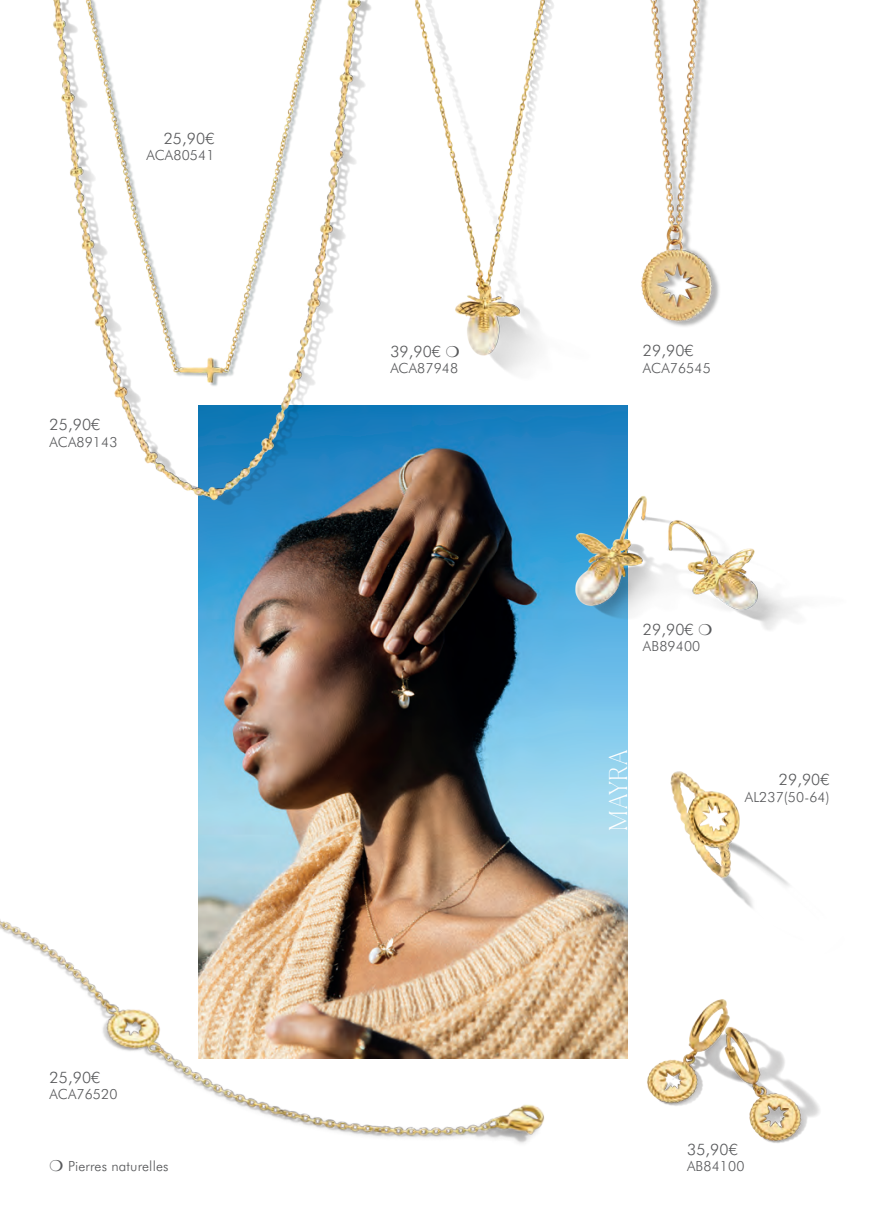
<style>
.page{position:relative;width:879px;height:1221px;background:#fff}
.page>*{position:absolute;margin:0;border:0;box-sizing:border-box;transform-origin:0 0}
.t1{font:100 24.5px "Canela";letter-spacing:.02em;color:#fff}
.t2{font:300 15.75px "Futura BT";color:#57585a}
.t3{font:300 14px "Futura BT";letter-spacing:.01em;color:#57585a}
</style>
<div class="page">
<img style="left:0;top:919px;width:590px;height:225px">
<img style="left:415px;top:0;width:139px;height:373px">
<img style="left:670px;top:771px;width:120px;height:137px">
<img style="left:641px;top:0;width:79px;height:327px">
<img style="left:647px;top:999px;width:173px;height:144px">
<img style="left:198px;top:406px;width:429px;height:652px">
<img style="left:557px;top:471px;width:241px;height:198px">
<img style="left:53px;top:0;width:327px;height:513px">
<p class="t2" style="left:164px;top:127px;width:52px">25,90€</p>
<p class="t3" style="left:146px;top:146px;width:69px">ACA80541</p>
<p class="t2" style="left:50px;top:413px;width:52px">25,90€</p>
<p class="t3" style="left:50px;top:432px;width:69px">ACA89143</p>
<p class="t2" style="left:50px;top:1066px;width:52px">25,90€</p>
<p class="t3" style="left:50px;top:1084px;width:69px">ACA76520</p>
<p class="t3" style="left:50px;top:1156px;width:120px">❍ Pierres naturelles</p>
<p class="t2" style="left:390px;top:340px;width:71px">39,90€ ❍</p>
<p class="t3" style="left:390px;top:359px;width:69px">ACA87948</p>
<p class="t2" style="left:642px;top:339px;width:52px">29,90€</p>
<p class="t3" style="left:642px;top:358px;width:69px">ACA76545</p>
<p class="t2" style="left:642px;top:618px;width:71px">29,90€ ❍</p>
<p class="t3" style="left:642px;top:636px;width:59px">AB89400</p>
<h1 class="t1" style="left:598px;top:830px;width:82px;rotate:-90deg">MAYRA</h1>
<p class="t2" style="left:778px;top:768px;width:52px">29,90€</p>
<p class="t3" style="left:744px;top:787px;width:86px">AL237(50-64)</p>
<p class="t2" style="left:686px;top:1138px;width:52px">35,90€</p>
<p class="t3" style="left:686px;top:1156px;width:59px">AB84100</p>
</div>
